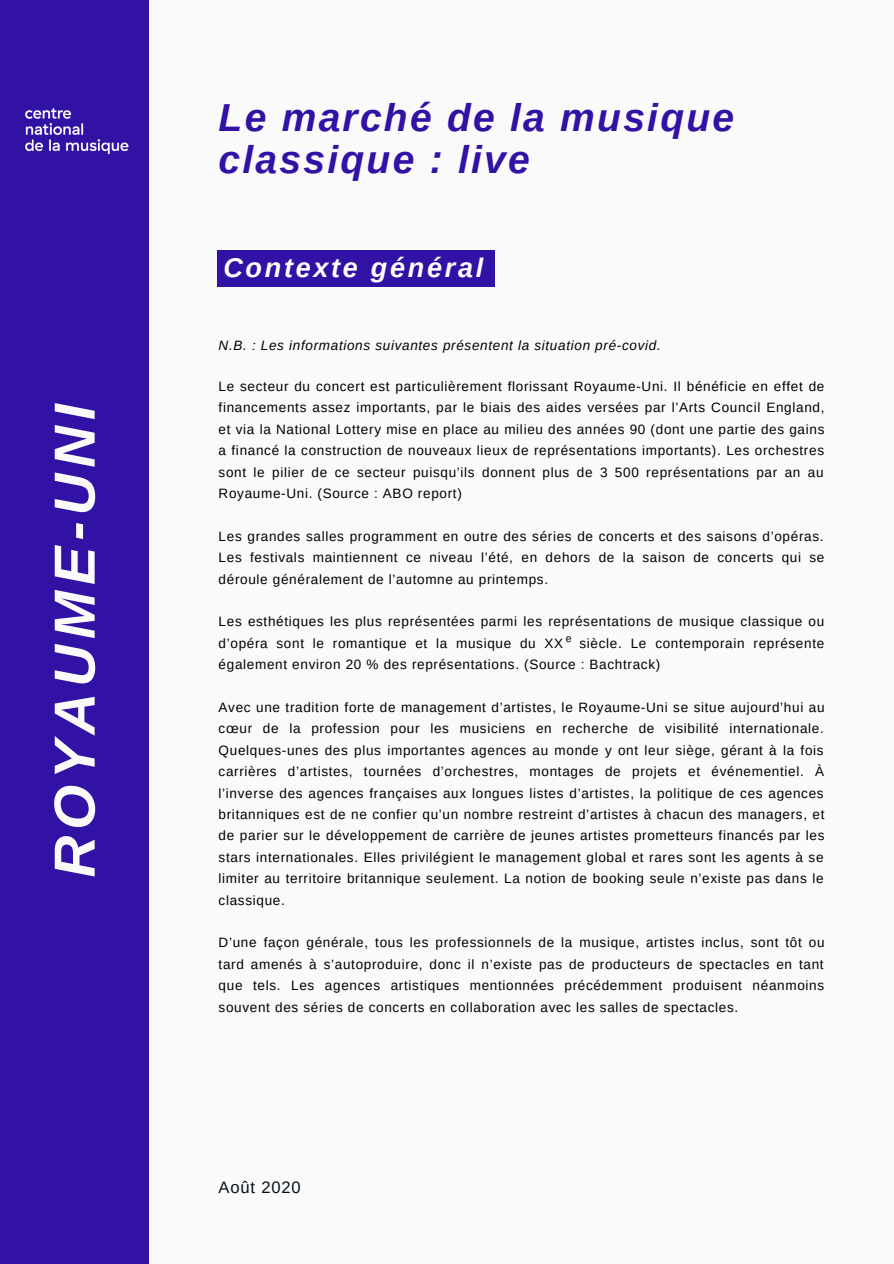
<style>
.page{position:relative;width:894px;height:1264px;background:#fff}
.page>*{position:absolute;margin:0;border:0;box-sizing:border-box;transform-origin:0 0}
.t1{font:italic 700 57.9px "Arimo";color:#fafafa}
.t2{font:italic 700 39px/41.7px "Arimo";letter-spacing:.06em;color:#3212a5}
.t3{font:italic 700 27px "Arimo";letter-spacing:.1em;color:#fff}
.t4{font:16.5px "Arimo";letter-spacing:.05em;color:#050f1a}
.t5{font:13.5px/21.5px "Arimo";letter-spacing:.05em;color:#000;text-align:justify}
.t6{font:italic 13.5px "Arimo";letter-spacing:.05em;color:#000}
.t7{font:10.5px "Arimo";color:#000}
</style>
<div class="page">
<div style="left:0;top:0;width:893px;height:1263px;background:#fafafa"></div>
<div style="left:217px;top:250px;width:277px;height:36px;background:#3212a5"></div>
<div style="left:0;top:0;width:149px;height:1263px;background:#3212a5"></div>
<img style="left:25px;top:108px;width:104px;height:47px">
<p class="t1" style="left:42px;top:877px;width:476px;rotate:-90deg">ROYAUME-UNI</p>
<p class="t2" style="left:218px;top:97px;width:517px">Le marché de la musique classique : live</p>
<p class="t3" style="left:223px;top:253px;width:261px">Contexte général</p>
<p class="t6" style="left:218px;top:338px;width:443px">N.B. : Les informations suivantes présentent la situation pré-covid.</p>
<p class="t5" style="left:218px;top:375px;width:607px">Le secteur du concert est particulièrement florissant Royaume-Uni. Il bénéficie en effet de financements assez importants, par le biais des aides versées par l’Arts Council England, et via la National Lottery mise en place au milieu des années 90 (dont une partie des gains a financé la construction de nouveaux lieux de représentations importants). Les orchestres sont le pilier de ce secteur puisqu’ils donnent plus de 3 500 représentations par an au Royaume-Uni. (Source : ABO report)</p>
<p class="t5" style="left:218px;top:525px;width:607px">Les grandes salles programment en outre des séries de concerts et des saisons d’opéras.<br>Les festivals maintiennent ce niveau l’été, en dehors de la saison de concerts qui se déroule généralement de l’automne au printemps.</p>
<p class="t5" style="left:218px;top:611px;width:607px">Les esthétiques les plus représentées parmi les représentations de musique classique ou d’opéra sont le romantique et la musique du XX siècle. Le contemporain représente également environ 20 % des représentations. (Source : Bachtrack)</p>
<p class="t5" style="left:218px;top:696px;width:607px">Avec une tradition forte de management d’artistes, le Royaume-Uni se situe aujourd’hui au cœur de la profession pour les musiciens en recherche de visibilité internationale.<br>Quelques-unes des plus importantes agences au monde y ont leur siège, gérant à la fois carrières d’artistes, tournées d’orchestres, montages de projets et événementiel. À l’inverse des agences françaises aux longues listes d’artistes, la politique de ces agences britanniques est de ne confier qu’un nombre restreint d’artistes à chacun des managers, et de parier sur le développement de carrière de jeunes artistes prometteurs financés par les stars internationales. Elles privilégient le management global et rares sont les agents à se limiter au territoire britannique seulement. La notion de booking seule n’existe pas dans le classique.</p>
<p class="t5" style="left:218px;top:932px;width:607px">D’une façon générale, tous les professionnels de la musique, artistes inclus, sont tôt ou tard amenés à s’autoproduire, donc il n’existe pas de producteurs de spectacles en tant que tels. Les agences artistiques mentionnées précédemment produisent néanmoins souvent des séries de concerts en collaboration avec les salles de spectacles.</p>
<p class="t7" style="left:565px;top:633px;width:7px">e</p>
<p class="t4" style="left:218px;top:1177px;width:84px">Août 2020</p>
</div>
